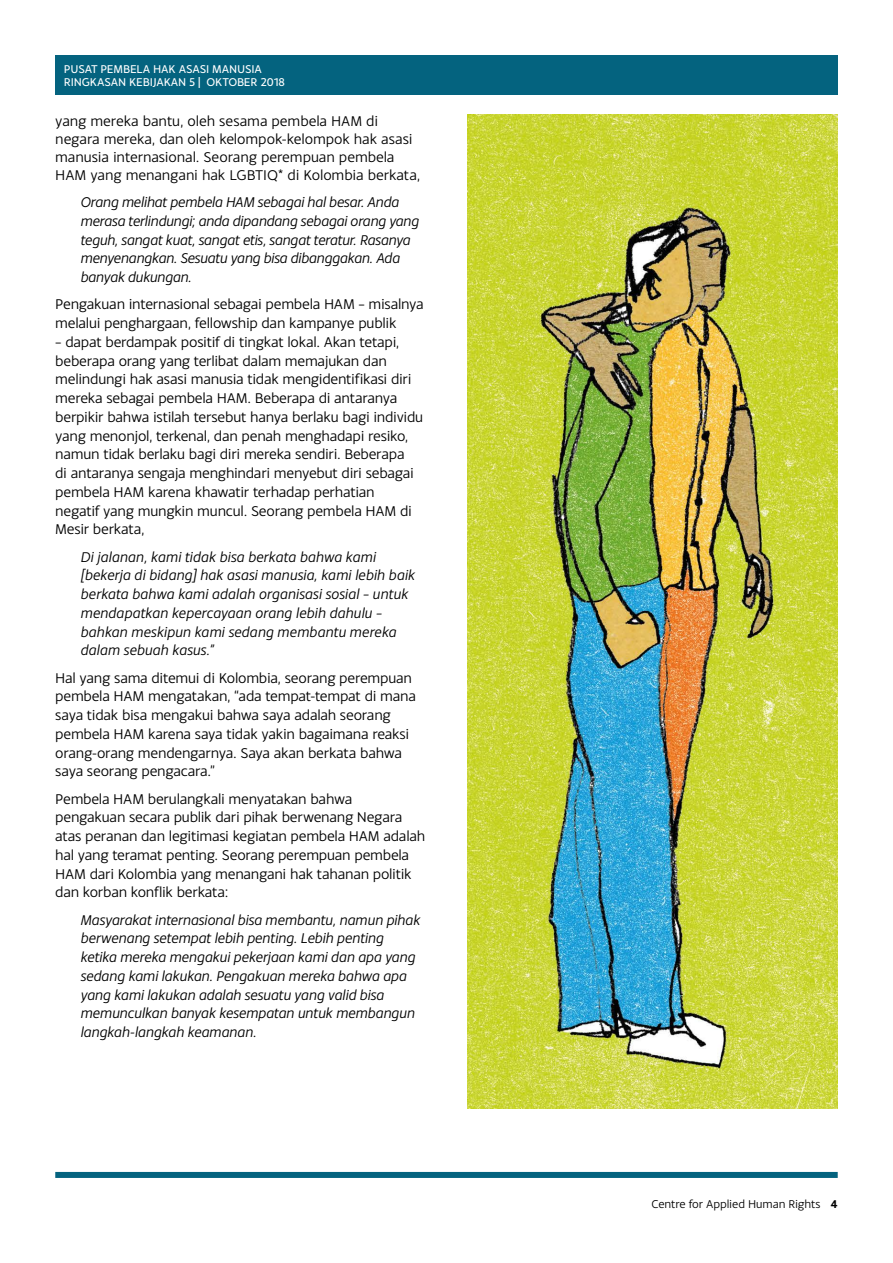
<style>
.page{position:relative;width:893px;height:1263px;background:#fff}
.page>*{position:absolute;margin:0;border:0;box-sizing:border-box;transform-origin:0 0}
.t1{font:15px/18.8px "Monsal Gothic";letter-spacing:-.015em;color:#000}
.t2{font:italic 15px/18.8px "Monsal Gothic";letter-spacing:-.005em;color:#000}
.t3{font:12px/13.5px "Monsal Gothic";letter-spacing:-.01em;color:#fff}
.t4{font:12px "Monsal Gothic";letter-spacing:-.01em;color:#000}
.s1{font-weight:700}
</style>
<div class="page">
<div style="left:55px;top:1172px;width:783px;height:6px;background:#04637f"></div>
<div style="left:55px;top:55px;width:783px;height:40px;background:#04637f"></div>
<img style="left:468px;top:115px;width:370px;height:993px">
<p class="t3" style="left:64px;top:62px;width:223px">PUSAT PEMBELA HAK ASASI MANUSIA<br>RINGKASAN KEBIJAKAN 5 | OKTOBER 2018</p>
<p class="t1" style="left:55px;top:111px;width:366px;line-height:18px">yang mereka bantu, oleh sesama pembela HAM di negara mereka, dan oleh kelompok-kelompok hak asasi manusia internasional. Seorang perempuan pembela HAM yang menangani hak LGBTIQ* di Kolombia berkata,</p>
<p class="t2" style="left:81px;top:192px;width:340px">Orang melihat pembela HAM sebagai hal besar. Anda merasa terlindungi; anda dipandang sebagai orang yang teguh, sangat kuat, sangat etis, sangat teratur. Rasanya menyenangkan. Sesuatu yang bisa dibanggakan. Ada banyak dukungan.</p>
<p class="t1" style="left:55px;top:294px;width:370px">Pengakuan internasional sebagai pembela HAM – misalnya melalui penghargaan, fellowship dan kampanye publik</p>
<p class="t1" style="left:55px;top:332px;width:369px">– dapat berdampak positif di tingkat lokal. Akan tetapi, beberapa orang yang terlibat dalam memajukan dan melindungi hak asasi manusia tidak mengidentifikasi diri mereka sebagai pembela HAM. Beberapa di antaranya berpikir bahwa istilah tersebut hanya berlaku bagi individu yang menonjol, terkenal, dan penah menghadapi resiko, namun tidak berlaku bagi diri mereka sendiri. Beberapa<br>di antaranya sengaja menghindari menyebut diri sebagai pembela HAM karena khawatir terhadap perhatian<br>negatif yang mungkin muncul. Seorang pembela HAM di Mesir berkata,</p>
<p class="t2" style="left:81px;top:547px;width:336px">Di jalanan, kami tidak bisa berkata bahwa kami [bekerja di bidang] hak asasi manusia, kami lebih baik berkata bahwa kami adalah organisasi sosial – untuk mendapatkan kepercayaan orang lebih dahulu – bahkan meskipun kami sedang membantu mereka dalam sebuah kasus.”</p>
<p class="t1" style="left:55px;top:668px;width:362px">Hal yang sama ditemui di Kolombia, seorang perempuan pembela HAM mengatakan, “ada tempat-tempat di mana saya tidak bisa mengakui bahwa saya adalah seorang pembela HAM karena saya tidak yakin bagaimana reaksi orang-orang mendengarnya. Saya akan berkata bahwa saya seorang pengacara.”</p>
<p class="t1" style="left:55px;top:789px;width:371px">Pembela HAM berulangkali menyatakan bahwa pengakuan secara publik dari pihak berwenang Negara atas peranan dan legitimasi kegiatan pembela HAM adalah hal yang teramat penting. Seorang perempuan pembela HAM dari Kolombia yang menangani hak tahanan politik dan korban konflik berkata:</p>
<p class="t2" style="left:81px;top:910px;width:341px">Masyarakat internasional bisa membantu, namun pihak berwenang setempat lebih penting. Lebih penting ketika mereka mengakui pekerjaan kami dan apa yang sedang kami lakukan. Pengakuan mereka bahwa apa yang kami lakukan adalah sesuatu yang valid bisa memunculkan banyak kesempatan untuk membangun langkah-langkah keamanan.</p>
<p class="t4" style="left:652px;top:1196px;width:188px">Centre for Applied Human Rights <span class="s1">4</span></p>
</div>
